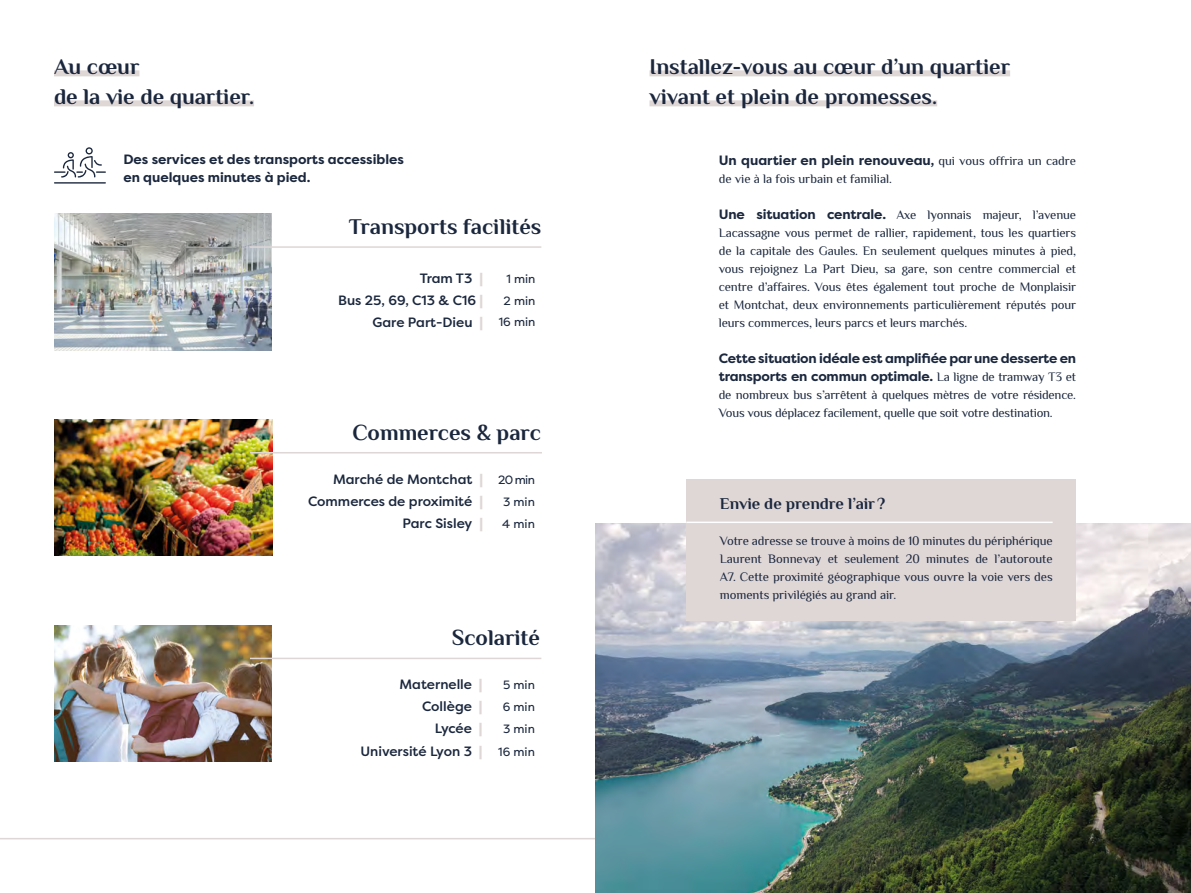
<style>
.page{position:relative;width:1191px;height:893px;background:#fff}
.page>*{position:absolute;margin:0;border:0;box-sizing:border-box;transform-origin:0 0}
.t1{font:700 22.5px/30px "Philosopher";color:#1a273d}
.t2{font:700 16.5px "Philosopher";color:#1a273d}
.t3{font:700 13.5px/18px "Filson Pro";letter-spacing:-.01em;color:#1a273d}
.t4{font:500 13.5px/22.2px "Filson Pro";color:#1a273d}
.t5{font:12.75px/18px "Philosopher";letter-spacing:-.015em;color:#1a273d;text-align:justify}
.t6{font:12px "Filson Pro";color:#1a273d}
.s1{font-family:"Philosopher";font-weight:400;font-size:12.75px}
.s2{font-family:"Filson Pro";font-weight:700;font-size:13.5px}
.s3{font-weight:900;color:#dfd6d6}
.s4{font-weight:400;font-size:12px}
</style>
<div class="page">
<img style="left:54px;top:214px;width:218px;height:136px">
<hr style="left:249px;top:246px;width:292px;height:2px;background:#dfd6d6">
<img style="left:54px;top:419px;width:218px;height:137px">
<hr style="left:250px;top:452px;width:292px;height:1px;background:#dfd6d6">
<div style="left:54px;top:70px;width:85px;height:6px;background:#dfd6d6"></div>
<div style="left:54px;top:100px;width:200px;height:6px;background:#dfd6d6"></div>
<img style="left:55px;top:625px;width:217px;height:137px">
<hr style="left:250px;top:658px;width:291px;height:1px;background:#dfd6d6">
<svg style="left:54px;top:147px;width:52px;height:37px"></svg>
<hr style="left:0;top:838px;width:595px;height:1px;background:#dfd6d6">
<div style="left:649px;top:70px;width:361px;height:6px;background:#dfd6d6"></div>
<div style="left:649px;top:100px;width:288px;height:6px;background:#dfd6d6"></div>
<img style="left:595px;top:523px;width:596px;height:370px">
<div style="left:686px;top:479px;width:390px;height:141px;background:#dfd6d6"></div>
<hr style="left:686px;top:522px;width:366px;height:1px;background:#fff">
<h1 class="t1" style="left:54px;top:52px;width:201px">Au cœur<br>de la vie de quartier.</h1>
<h1 class="t1" style="left:649px;top:52px;width:362px">Installez-vous au cœur d’un quartier vivant et plein de promesses.</h1>
<p class="t3" style="left:123px;top:151px;width:282px">Des services et des transports accessibles en quelques minutes à pied.</p>
<p class="t3" style="left:719px;top:152px;width:359px">Un quartier en plein renouveau, <span class="s1">qui vous offrira un cadre</span></p>
<p class="t5" style="left:719px;top:170px;width:175px">de vie à la fois urbain et familial.</p>
<p class="t5" style="left:719px;top:206px;width:359px"><span class="s2">Une situation centrale.</span> Axe lyonnais majeur, l’avenue Lacassagne vous permet de rallier, rapidement, tous les quartiers de la capitale des Gaules. En seulement quelques minutes à pied, vous rejoignez La Part Dieu, sa gare, son centre commercial et centre d’affaires. Vous êtes également tout proche de Monplaisir et Montchat, deux environnements particulièrement réputés pour leurs commerces, leurs parcs et leurs marchés.</p>
<p class="t3" style="left:719px;top:350px;width:359px">Cette situation idéale est amplifiée par une desserte en transports en commun optimale. <span class="s1">La ligne de tramway T3 et</span></p>
<p class="t5" style="left:719px;top:386px;width:359px">de nombreux bus s’arrêtent à quelques mètres de votre résidence.<br>Vous vous déplacez facilement, quelle que soit votre destination.</p>
<h1 class="t1" style="left:349px;top:211px;width:194px">Transports facilités</h1>
<p class="t4" style="left:420px;top:267px;width:65px">Tram T3 <span class="s3">|</span></p>
<p class="t6" style="left:506px;top:270px;width:31px">1 min</p>
<p class="t4" style="left:338px;top:289px;width:146px">Bus 25, 69, C13 &amp; C16 <span class="s3">|</span></p>
<p class="t6" style="left:503px;top:292px;width:33px">2 min</p>
<p class="t4" style="left:372px;top:311px;width:164px">Gare Part-Dieu <span class="s3">|</span> <span class="s4">16 min</span></p>
<h1 class="t1" style="left:352px;top:417px;width:190px">Commerces &amp; parc</h1>
<p class="t4" style="left:308px;top:467px;width:228px;text-indent:25px">Marché de Montchat <span class="s3">|</span> <span class="s4">20 min<br></span>Commerces de proximité <span class="s3">|</span></p>
<p class="t6" style="left:503px;top:493px;width:33px">3 min</p>
<p class="t4" style="left:402px;top:512px;width:82px">Parc Sisley <span class="s3">|</span></p>
<p class="t6" style="left:502px;top:515px;width:34px">4 min</p>
<h1 class="t1" style="left:452px;top:623px;width:89px">Scolarité</h1>
<p class="t4" style="left:399px;top:673px;width:84px">Maternelle <span class="s3">|</span></p>
<p class="t6" style="left:503px;top:677px;width:33px">5 min</p>
<p class="t4" style="left:422px;top:695px;width:62px">Collège <span class="s3">|</span></p>
<p class="t6" style="left:503px;top:699px;width:34px">6 min</p>
<p class="t4" style="left:435px;top:717px;width:49px">Lycée <span class="s3">|</span></p>
<p class="t6" style="left:503px;top:721px;width:33px">3 min</p>
<p class="t4" style="left:360px;top:739px;width:176px">Université Lyon 3 <span class="s3">|</span> <span class="s4">16 min</span></p>
<p class="t2" style="left:720px;top:492px;width:167px">Envie de prendre l’air ?</p>
<p class="t5" style="left:720px;top:531px;width:334px">Votre adresse se trouve à moins de 10 minutes du périphérique Laurent Bonnevay et seulement 20 minutes de l’autoroute A7. Cette proximité géographique vous ouvre la voie vers des moments privilégiés au grand air.</p>
</div>
